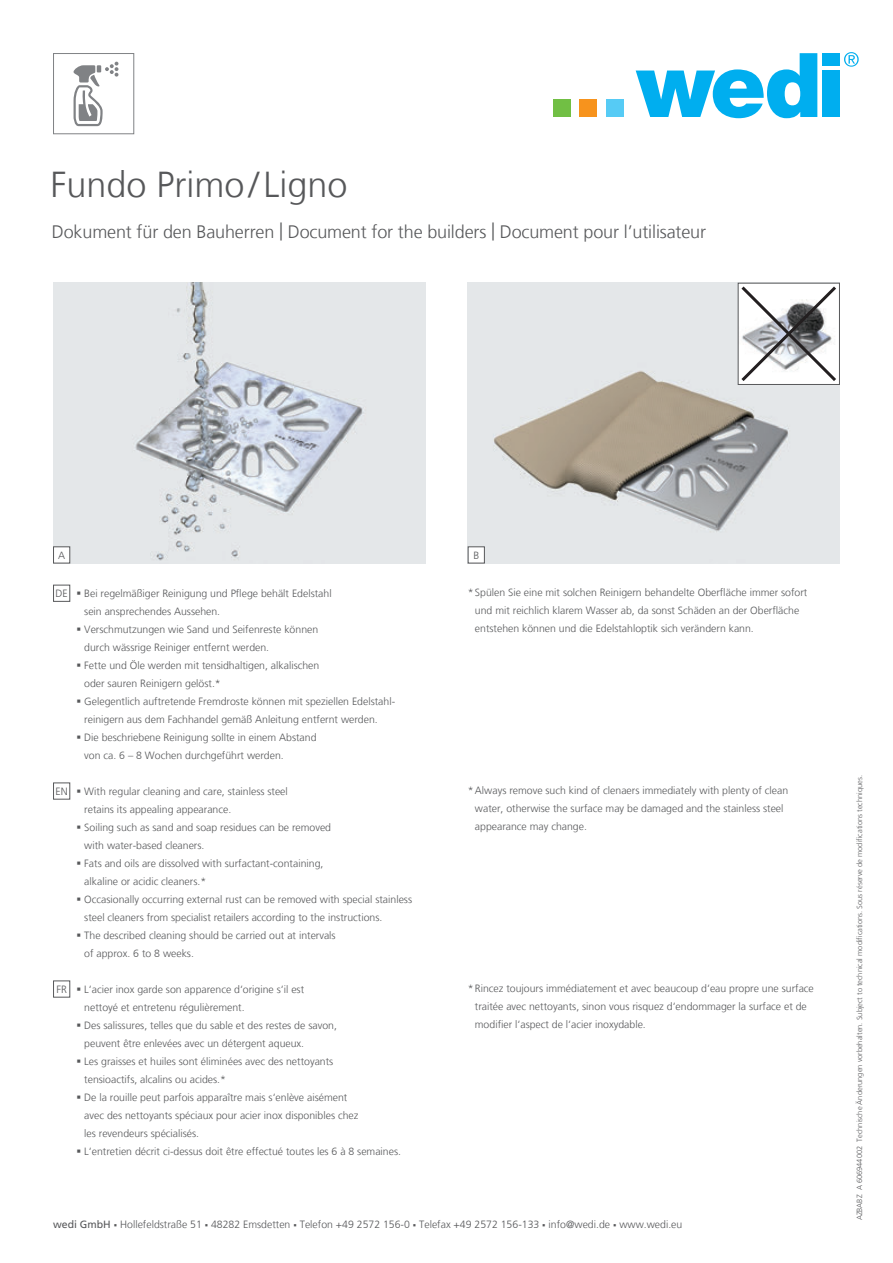
<style>
.page{position:relative;width:893px;height:1263px;background:#fff}
.page>*{position:absolute;margin:0;border:0;box-sizing:border-box;transform-origin:0 0}
.t1{font:300 36px "Frutiger LT Com";color:#57585a}
.t2{font:300 18px "Frutiger LT Com";letter-spacing:-.01em;color:#57585a}
.t3{font:300 10.5px/18px "Frutiger LT Com";color:#57585a}
.t4{font:300 10.5px "Frutiger LT Std";color:#57585a}
.t5{font:300 7.5px "Frutiger LT Com";color:#57585a}
.s1{font-weight:400}
</style>
<div class="page">
<div style="left:53px;top:585px;width:17px;height:17px;border:1px solid #57585a"></div>
<div style="left:53px;top:782px;width:17px;height:17px;border:1px solid #57585a"></div>
<div style="left:53px;top:980px;width:17px;height:17px;border:1px solid #57585a"></div>
<svg style="left:74px;top:62px;width:44px;height:64px"></svg>
<div style="left:53px;top:53px;width:81px;height:81px;border:1px solid #808285"></div>
<div style="left:553px;top:99px;width:17px;height:18px;background:#71bf44"></div>
<div style="left:579px;top:99px;width:18px;height:18px;background:#f7931d"></div>
<div style="left:606px;top:99px;width:18px;height:18px;background:#56cbf5"></div>
<svg style="left:844px;top:52px;width:15px;height:15px"></svg>
<svg style="left:636px;top:53px;width:181px;height:65px"></svg>
<div style="left:822px;top:53px;width:18px;height:13px;background:#00aeef"></div>
<div style="left:822px;top:70px;width:18px;height:47px;background:#00aeef"></div>
<img style="left:53px;top:283px;width:372px;height:280px">
<div style="left:53px;top:546px;width:17px;height:17px;background:#fff;border:1px solid #57585a"></div>
<img style="left:468px;top:283px;width:372px;height:280px">
<div style="left:468px;top:546px;width:17px;height:17px;background:#fff;border:1px solid #57585a"></div>
<svg style="left:738px;top:283px;width:101px;height:101px"></svg>
<h1 class="t1" style="left:50px;top:164px;width:299px">Fundo Primo/ Ligno</h1>
<h2 class="t2" style="left:52px;top:221px;width:656px">Dokument für den Bauherren | Document for the builders | Document pour l’utilisateur</h2>
<p class="t4" style="left:58px;top:549px;width:9px">A</p>
<p class="t4" style="left:473px;top:549px;width:7px">B</p>
<p class="t3" style="left:56px;top:585px;width:14px">DE</p>
<p class="t3" style="left:56px;top:782px;width:14px">EN</p>
<p class="t3" style="left:56px;top:980px;width:12px">FR</p>
<p class="t3" style="left:84px;top:584px;width:249px;text-indent:-8px">▪ Bei regelmäßiger Reinigung und Pflege behält Edelstahl sein ansprechendes Aussehen.</p>
<p class="t3" style="left:84px;top:620px;width:235px;text-indent:-8px">▪ Verschmutzungen wie Sand und Seifenreste können durch wässrige Reiniger entfernt werden.</p>
<p class="t3" style="left:84px;top:656px;width:237px;text-indent:-8px">▪ Fette und Öle werden mit tensidhaltigen, alkalischen oder sauren Reinigern gelöst.*</p>
<p class="t3" style="left:84px;top:692px;width:312px;text-indent:-8px">▪ Gelegentlich auftretende Fremdroste können mit speziellen Edelstahl&shy;reinigern aus dem Fachhandel gemäß Anleitung entfernt werden.</p>
<p class="t3" style="left:84px;top:728px;width:234px;text-indent:-8px">▪ Die beschriebene Reinigung sollte in einem Abstand von ca. 6 – 8 Wochen durchgeführt werden.</p>
<p class="t3" style="left:84px;top:782px;width:205px;text-indent:-8px">▪ With regular cleaning and care, stainless steel retains its appealing appearance.</p>
<p class="t3" style="left:84px;top:818px;width:248px;text-indent:-8px">▪ Soiling such as sand and soap residues can be removed with water-based cleaners.</p>
<p class="t3" style="left:84px;top:854px;width:241px;text-indent:-8px">▪ Fats and oils are dissolved with surfactant-containing, alkaline or acidic cleaners.*</p>
<p class="t3" style="left:84px;top:890px;width:329px;text-indent:-8px">▪ Occasionally occurring external rust can be removed with special stainless steel cleaners from specialist retailers according to the instructions.</p>
<p class="t3" style="left:84px;top:926px;width:253px;text-indent:-8px">▪ The described cleaning should be carried out at intervals of approx. 6 to 8 weeks.</p>
<p class="t3" style="left:84px;top:980px;width:221px;text-indent:-8px">▪ L‘acier inox garde son apparence d‘origine s‘il est nettoyé et entretenu régulièrement.</p>
<p class="t3" style="left:84px;top:1016px;width:254px;text-indent:-8px">▪ Des salissures, telles que du sable et des restes de savon, peuvent être enlevées avec un détergent aqueux.</p>
<p class="t3" style="left:84px;top:1052px;width:251px;text-indent:-8px">▪ Les graisses et huiles sont éliminées avec des nettoyants tensioactifs, alcalins ou acides.*</p>
<p class="t3" style="left:84px;top:1088px;width:276px;text-indent:-8px">▪ De la rouille peut parfois apparaître mais s‘enlève aisément avec des nettoyants spéciaux pour acier inox disponibles chez les revendeurs spécialisés.</p>
<p class="t3" style="left:77px;top:1142px;width:326px">▪ L‘entretien décrit ci-dessus doit être effectué toutes les 6 à 8 semaines.</p>
<p class="t3" style="left:475px;top:584px;width:334px;text-indent:-7px">*Spülen Sie eine mit solchen Reinigern behandelte Oberfläche immer sofort und mit reichlich klarem Wasser ab, da sonst Schäden an der Oberfläche entstehen können und die Edelstahloptik sich verändern kann.</p>
<p class="t3" style="left:475px;top:782px;width:315px;text-indent:-7px">*Always remove such kind of clenaers immediately with plenty of clean water, otherwise the surface may be damaged and the stainless steel appearance may change.</p>
<p class="t3" style="left:475px;top:980px;width:340px;text-indent:-7px">*Rincez toujours immédiatement et avec beaucoup d‘eau propre une surface traitée avec nettoyants, sinon vous risquez d‘endommager la surface et de modifier l‘aspect de l‘acier inoxydable.</p>
<p class="t3" style="left:53px;top:1216px;width:631px"><span class="s1">wedi GmbH</span> ▪ Hollefeldstraße 51 ▪ 48282 Emsdetten ▪ Telefon +49 2572 156-0 ▪ Telefax +49 2572 156-133 ▪ info@wedi.de ▪ www.wedi.eu</p>
<p class="t5" style="left:855px;top:1220px;width:447px;rotate:-90deg">AZBABZ A 606944002 Technische Änderungen vorbehalten. Subject to technical modifications. Sous réserve de modifications techniques.</p>
</div>
